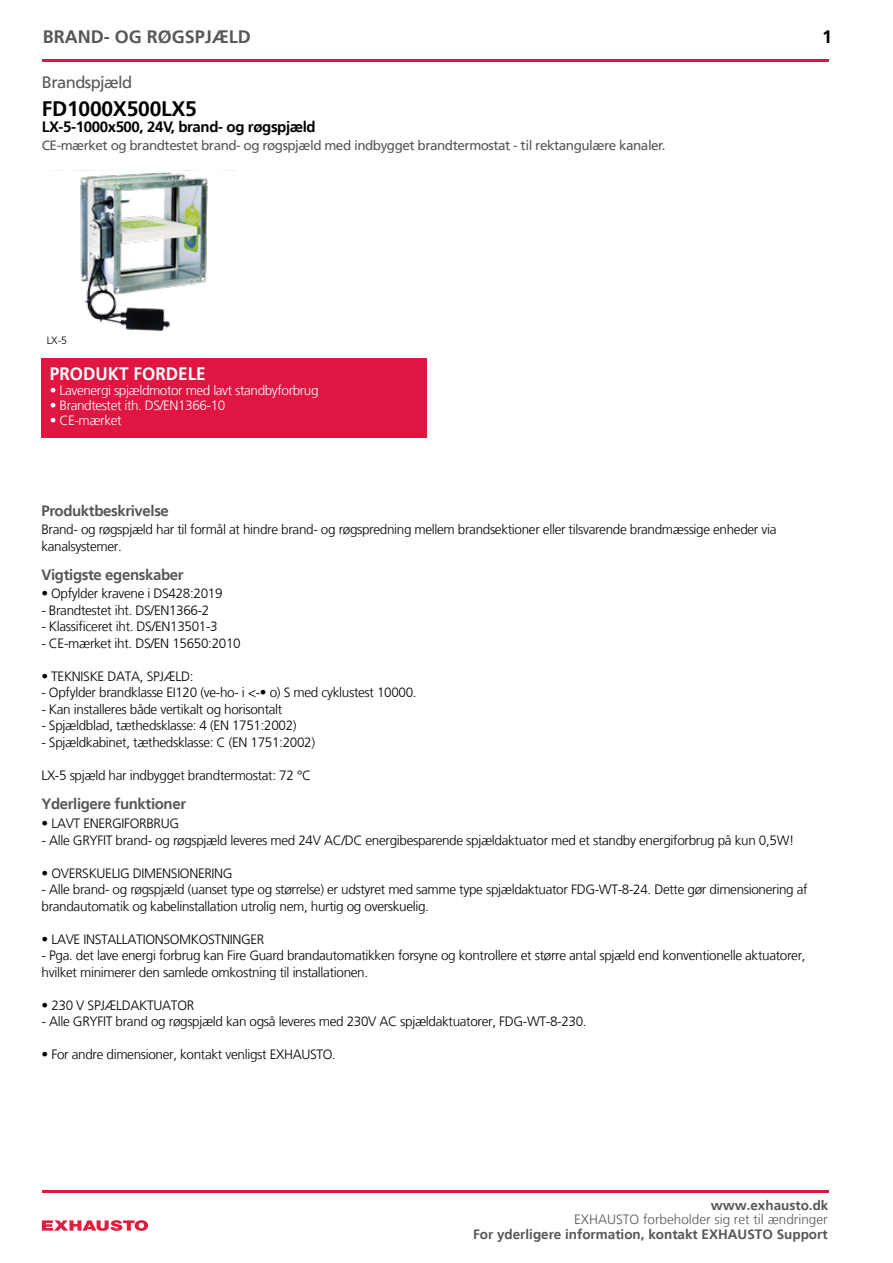
<style>
.page{position:relative;width:893px;height:1263px;background:#fff}
.page>*{position:absolute;margin:0;border:0;box-sizing:border-box;transform-origin:0 0}
.t1{font:700 21px "Frutiger LT";letter-spacing:-.01em;color:#000}
.t2{font:700 18px "Frutiger LT";color:#575756}
.t3{font:700 18px "Frutiger LT";color:#fff;scale:.95 1}
.t4{font:700 18px "Frutiger LT";color:#000}
.t5{font:16.5px "Frutiger LT";letter-spacing:-.035em;color:#575756}
.t6{font:700 15px "Frutiger LT";letter-spacing:-.025em;color:#575756}
.t7{font:700 15px "Frutiger LT";letter-spacing:-.025em;color:#000}
.t8{font:300 13.5px/16.5px "Frutiger LT";letter-spacing:-.025em;color:#000}
.t9{font:13.5px "Frutiger LT";letter-spacing:-.035em;color:#575756}
.t10{font:300 13.5px "Frutiger LT";letter-spacing:-.03em;color:#fff}
.t11{font:700 13.5px "Frutiger LT";color:#575756}
.t12{font:300 13.5px "Frutiger LT";color:#575756}
.t13{font:300 10.5px "Frutiger LT";color:#000}
</style>
<div class="page">
<div style="left:41px;top:358px;width:386px;height:79px;background:#df1641"></div>
<svg style="left:42px;top:1220px;width:106px;height:11px"></svg>
<hr style="left:42px;top:60px;width:786px;height:2px;background:#df1641">
<img style="left:78px;top:170px;width:130px;height:161px">
<hr style="left:42px;top:1190px;width:786px;height:2px;background:#df1641">
<h2 class="t2" style="left:43px;top:27px;width:209px">BRAND- OG RØGSPJÆLD</h2>
<h2 class="t4" style="left:822px;top:27px;width:12px">1</h2>
<p class="t5" style="left:42px;top:73px;width:92px">Brandspjæld</p>
<h1 class="t1" style="left:42px;top:96px;width:157px">FD1000X500LX5</h1>
<p class="t7" style="left:42px;top:118px;width:275px">LX-5-1000x500, 24V, brand- og røgspjæld</p>
<p class="t9" style="left:42px;top:137px;width:625px">CE-mærket og brandtestet brand- og røgspjæld med indbygget brandtermostat - til rektangulære kanaler.</p>
<p class="t13" style="left:51px;top:333px;width:22px">LX-5</p>
<h2 class="t3" style="left:50px;top:363px;width:166px">PRODUKT FORDELE</h2>
<p class="t10" style="left:50px;top:382px;width:270px">• Lavenergi spjældmotor med lavt standbyforbrug</p>
<p class="t10" style="left:50px;top:397px;width:177px">• Brandtestet ith. DS/EN1366-10</p>
<p class="t10" style="left:50px;top:412px;width:73px">• CE-mærket</p>
<p class="t13" style="left:47px;top:334px;width:22px">LX-5</p>
<p class="t6" style="left:41px;top:502px;width:129px">Produktbeskrivelse</p>
<p class="t8" style="left:41px;top:522px;width:737px">Brand- og røgspjæld har til formål at hindre brand- og røgspredning mellem brandsektioner eller tilsvarende brandmæssige enheder via kanalsystemer.</p>
<p class="t6" style="left:41px;top:566px;width:144px">Vigtigste egenskaber</p>
<p class="t8" style="left:41px;top:586px;width:183px">• Opfylder kravene i DS428:2019</p>
<p class="t8" style="left:41px;top:602px;width:170px">- Brandtestet iht. DS/EN1366-2</p>
<p class="t8" style="left:41px;top:619px;width:178px">- Klassificeret iht. DS/EN13501-3</p>
<p class="t8" style="left:41px;top:635px;width:201px">- CE-mærket iht. DS/EN 15650:2010</p>
<p class="t8" style="left:41px;top:668px;width:154px">• TEKNISKE DATA, SPJÆLD:</p>
<p class="t8" style="left:41px;top:685px;width:377px">- Opfylder brandklasse EI120 (ve-ho- i &lt;-• o) S med cyklustest 10000.</p>
<p class="t8" style="left:41px;top:701px;width:242px">- Kan installeres både vertikalt og horisontalt</p>
<p class="t8" style="left:41px;top:718px;width:257px">- Spjældblad, tæthedsklasse: 4 (EN 1751:2002)</p>
<p class="t8" style="left:41px;top:734px;width:275px">- Spjældkabinet, tæthedsklasse: C (EN 1751:2002)</p>
<p class="t8" style="left:41px;top:767px;width:271px">LX-5 spjæld har indbygget brandtermostat: 72 °C</p>
<p class="t8" style="left:42px;top:815px;width:139px">• LAVT ENERGIFORBRUG</p>
<p class="t8" style="left:42px;top:832px;width:754px">- Alle GRYFIT brand- og røgspjæld leveres med 24V AC/DC energibesparende spjældaktuator med et standby energiforbrug på kun 0,5W!</p>
<p class="t8" style="left:42px;top:865px;width:193px">• OVERSKUELIG DIMENSIONERING</p>
<p class="t8" style="left:42px;top:881px;width:768px">- Alle brand- og røgspjæld (uanset type og størrelse) er udstyret med samme type spjældaktuator FDG-WT-8-24. Dette gør dimensionering af brandautomatik og kabelinstallation utrolig nem, hurtig og overskuelig.</p>
<p class="t8" style="left:42px;top:931px;width:224px">• LAVE INSTALLATIONSOMKOSTNINGER</p>
<p class="t8" style="left:42px;top:947px;width:765px">- Pga. det lave energi forbrug kan Fire Guard brandautomatikken forsyne og kontrollere et større antal spjæld end konventionelle aktuatorer, hvilket minimerer den samlede omkostning til installationen.</p>
<p class="t8" style="left:42px;top:997px;width:154px">• 230 V SPJÆLDAKTUATOR</p>
<p class="t8" style="left:42px;top:1013px;width:547px">- Alle GRYFIT brand og røgspjæld kan også leveres med 230V AC spjældaktuatorer, FDG-WT-8-230.</p>
<p class="t8" style="left:42px;top:1046px;width:296px">• For andre dimensioner, kontakt venligst EXHAUSTO.</p>
<p class="t6" style="left:41px;top:795px;width:146px">Yderligere funktioner</p>
<p class="t11" style="left:711px;top:1198px;width:119px">www.exhausto.dk</p>
<p class="t12" style="left:574px;top:1212px;width:255px">EXHAUSTO forbeholder sig ret til ændringer</p>
<p class="t11" style="left:473px;top:1226px;width:356px">For yderligere information, kontakt EXHAUSTO Support</p>
</div>
